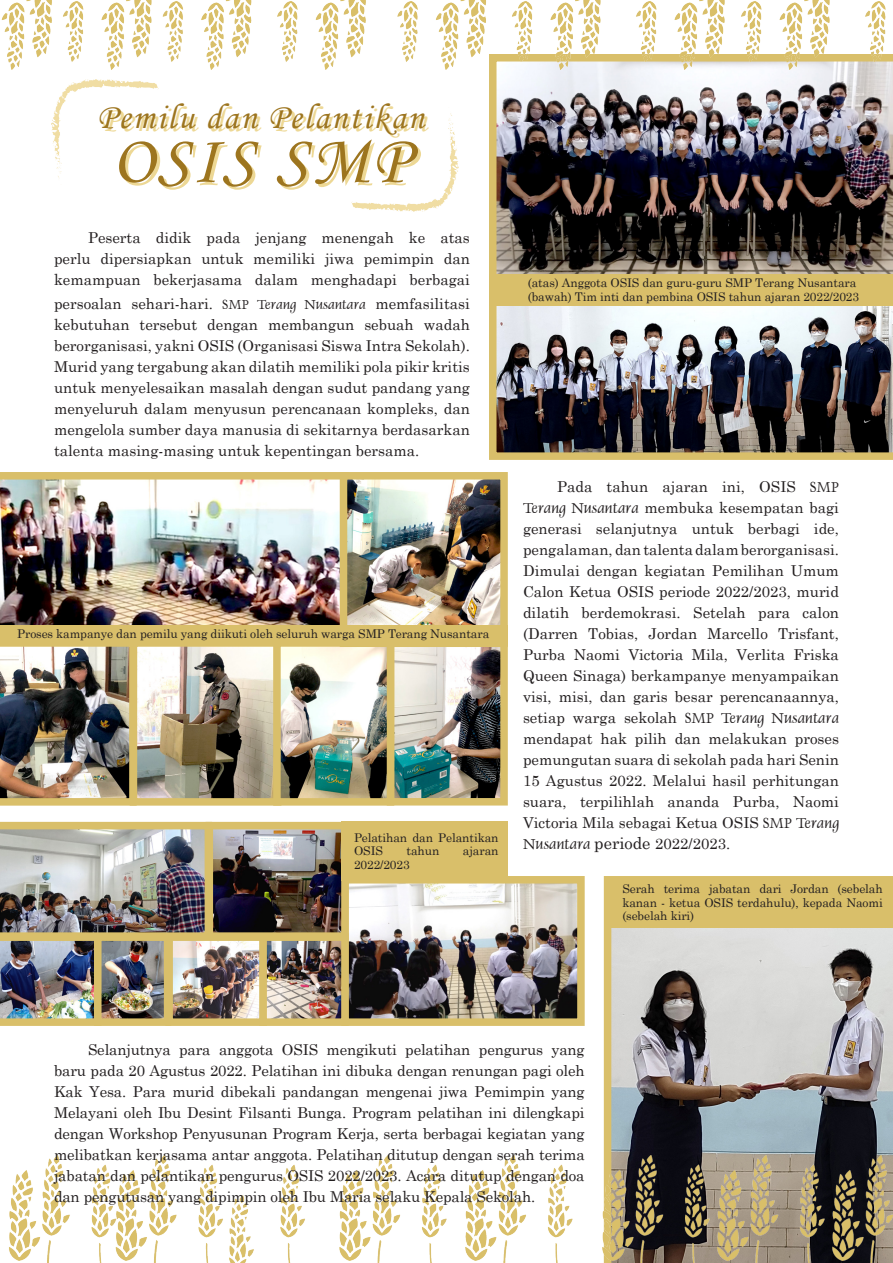
<style>
.page{position:relative;width:893px;height:1263px;background:#fff}
.page>*{position:absolute;margin:0;border:0;box-sizing:border-box;transform-origin:0 0}
.t1{font:69px "Monotype Corsiva";letter-spacing:.05em;color:#9d751f}
.t2{font:36px "Monotype Corsiva";letter-spacing:.05em;color:#9d751f}
.t3{font:15px/21px "Century Schoolbook";color:#231f20;text-align:justify}
.t4{font:12px/13.5px "Century Schoolbook";letter-spacing:-.01em;color:#231f20;text-align:justify}
.s1{font-family:"Dauphin Plain"}
.s2{font-family:"Dauphin Plain";font-size:16.5px}
.s3{font-size:16.5px}
</style>
<div class="page">
<svg style="left:604px;top:876px;width:289px;height:280px;background:#a2a19f"></svg>
<img style="left:489px;top:306px;width:404px;height:154px">
<img style="left:489px;top:69px;width:404px;height:206px">
<img style="left:9px;top:1156px;width:884px;height:107px">
<img style="left:51px;top:80px;width:107px;height:98px">
<img style="left:351px;top:113px;width:107px;height:98px">
<img style="left:1px;top:0;width:892px;height:69px">
<div style="left:610px;top:880px;width:283px;height:48px;background:#d9bf6a"></div>
<img style="left:0;top:472px;width:340px;height:153px">
<img style="left:139px;top:648px;width:360px;height:149px">
<div style="left:130px;top:639px;width:151px;height:167px;border:8px solid #d9bf6a"></div>
<img style="left:0;top:645px;width:137px;height:161px">
<div style="left:387px;top:639px;width:121px;height:166px;border:8px solid #d9bf6a"></div>
<div style="left:273px;top:639px;width:121px;height:167px;border:8px solid #d9bf6a"></div>
<img style="left:349px;top:481px;width:150px;height:144px">
<div style="left:340px;top:472px;width:168px;height:175px;border:8px solid #d9bf6a"></div>
<div style="left:0;top:625px;width:508px;height:20px;background:#d9bf6a"></div>
<div style="left:489px;top:275px;width:404px;height:31px;background:#d9bf6a"></div>
<img style="left:215px;top:831px;width:125px;height:100px">
<img style="left:0;top:822px;width:206px;height:204px">
<img style="left:103px;top:942px;width:59px;height:75px">
<div style="left:94px;top:933px;width:77px;height:93px;border:8px solid #d9bf6a"></div>
<img style="left:350px;top:885px;width:226px;height:132px">
<div style="left:341px;top:876px;width:244px;height:150px;border:8px solid #d9bf6a"></div>
<img style="left:174px;top:942px;width:166px;height:75px">
<div style="left:165px;top:933px;width:102px;height:93px;border:8px solid #d9bf6a"></div>
<div style="left:259px;top:933px;width:90px;height:93px;border:8px solid #d9bf6a"></div>
<div style="left:206px;top:822px;width:143px;height:118px;border:8px solid #d9bf6a"></div>
<div style="left:341px;top:822px;width:167px;height:59px;background:#d9bf6a"></div>
<p class="t2" style="left:97px;top:95px;width:328px">Pemilu dan Pelantikan</p>
<p class="t1" style="left:112px;top:119px;width:299px">OSIS SMP</p>
<p class="t3" style="left:54px;top:226px;width:417px;text-indent:34px">Peserta didik pada jenjang menengah ke atas perlu dipersiapkan untuk memiliki jiwa pemimpin dan kemampuan bekerjasama dalam menghadapi berbagai</p>
<p class="t3" style="left:54px;top:292px;width:417px">persoalan sehari-hari. <span class="s1">SMP Terang Nusantara</span> memfasilitasi kebutuhan tersebut dengan membangun sebuah wadah berorganisasi, yakni OSIS (Organisasi Siswa Intra Sekolah).<br>Murid yang tergabung akan dilatih memiliki pola pikir kritis untuk menyelesaikan masalah dengan sudut pandang yang menyeluruh dalam menyusun perencanaan kompleks, dan mengelola sumber daya manusia di sekitarnya berdasarkan talenta masing-masing untuk kepentingan bersama.</p>
<p class="t4" style="left:17px;top:626px;width:474px">Proses kampanye dan pemilu yang diikuti oleh seluruh warga SMP Terang Nusantara</p>
<p class="t4" style="left:354px;top:830px;width:146px">Pelatihan dan Pelantikan<br>OSIS</p>
<p class="t4" style="left:407px;top:843px;width:34px">tahun</p>
<p class="t4" style="left:463px;top:843px;width:37px">ajaran</p>
<p class="t4" style="left:354px;top:857px;width:57px">2022/2023</p>
<p class="t4" style="left:528px;top:275px;width:330px">(atas) Anggota OSIS dan guru-guru SMP Terang Nusantara</p>
<p class="t4" style="left:528px;top:289px;width:333px">(bawah) Tim inti dan pembina OSIS tahun ajaran 2022/2023</p>
<p class="t3" style="left:523px;top:475px;width:317px;text-indent:34px">Pada tahun ajaran ini, OSIS <span class="s2">SMP Terang Nusantara</span> membuka kesempatan bagi generasi selanjutnya untuk berbagi ide, pengalaman, dan talenta dalam berorganisasi.<br>Dimulai dengan kegiatan Pemilihan Umum Calon Ketua OSIS periode 2022/2023, murid dilatih berdemokrasi. Setelah para calon (Darren Tobias, Jordan Marcello Trisfant, Purba Naomi Victoria Mila, Verlita Friska Queen Sinaga) berkampanye menyampaikan visi, misi, dan garis besar perencanaannya, setiap warga sekolah <span class="s2">SMP Terang Nusantara </span>mendapat hak pilih dan melakukan proses pemungutan suara di sekolah pada hari Senin 15 Agustus 2022. Melalui hasil perhitungan suara, terpilihlah ananda Purba, Naomi Victoria Mila sebagai Ketua OSIS <span class="s2">SMP Terang Nusantara</span> <span class="s3">periode</span> 2022/2023.</p>
<p class="t4" style="left:622px;top:881px;width:262px">Serah terima jabatan dari Jordan (sebelah kanan - ketua OSIS terdahulu), kepada Naomi (sebelah kiri)</p>
<p class="t3" style="left:54px;top:1038px;width:532px;text-indent:34px">Selanjutnya para anggota OSIS mengikuti pelatihan pengurus yang baru pada 20 Agustus 2022. Pelatihan ini dibuka dengan renungan pagi oleh Kak Yesa. Para murid dibekali pandangan mengenai jiwa Pemimpin yang Melayani oleh Ibu Desint Filsanti Bunga. Program pelatihan ini dilengkapi dengan Workshop Penyusunan Program Kerja, serta berbagai kegiatan yang melibatkan kerjasama antar anggota. Pelatihan ditutup dengan serah terima jabatan dan pelantikan pengurus OSIS 2022/2023. Acara ditutup dengan doa dan pengutusan yang dipimpin oleh Ibu Maria selaku Kepala Sekolah.</p>
</div>
